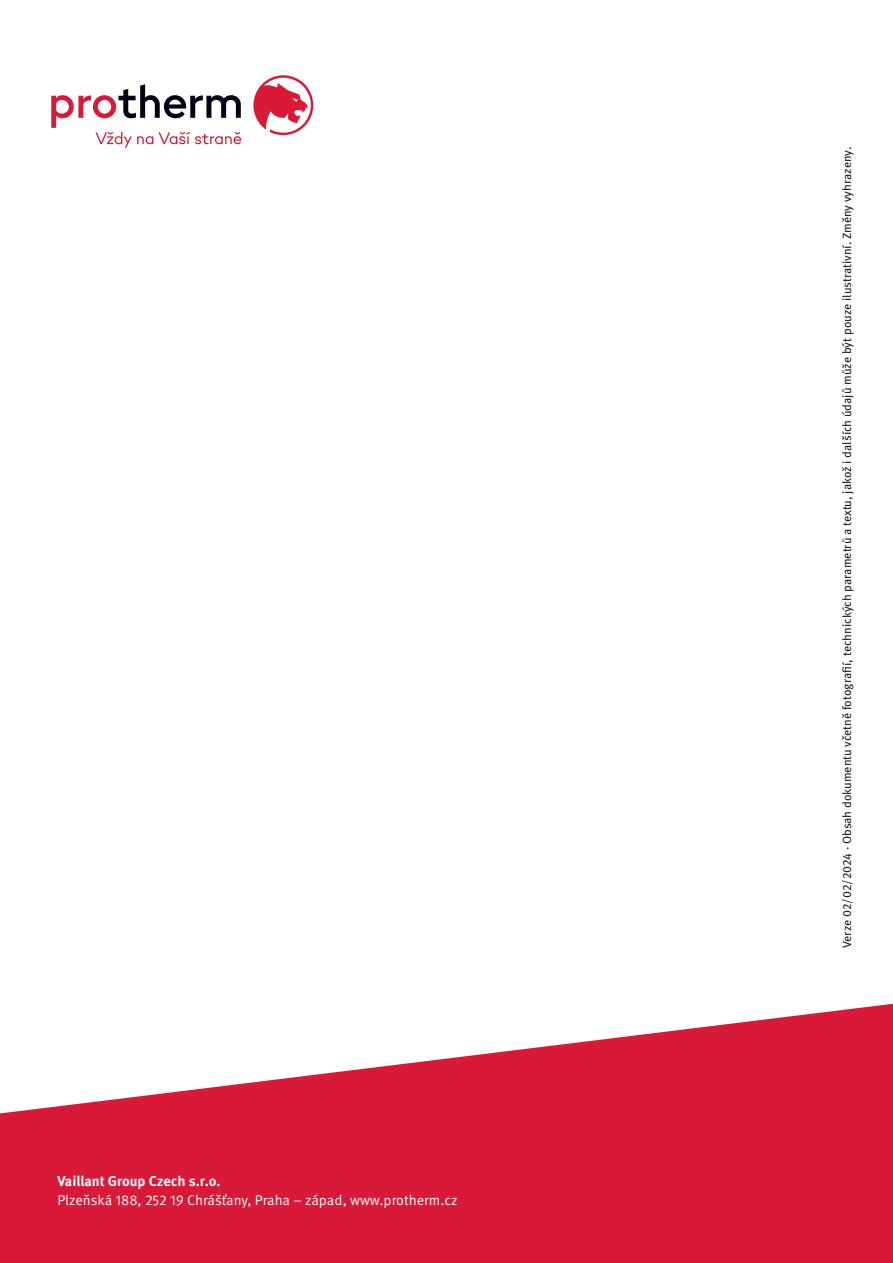
<style>
.page{position:relative;width:893px;height:1263px;background:#fff}
.page>*{position:absolute;margin:0;border:0;box-sizing:border-box;transform-origin:0 0}
.t1{font:14.25px "Meta Pro Norm";color:#fff}
.t2{font:700 14.25px "Meta Pro";letter-spacing:-.005em;color:#fff}
.t3{font:12px "Meta Pro";letter-spacing:-.005em;color:#231f20}
</style>
<div class="page">
<svg style="left:0;top:1003px;width:893px;height:260px;fill:#d91938"></svg>
<svg style="left:253px;top:75px;width:60px;height:60px"></svg>
<svg style="left:51px;top:84px;width:190px;height:64px"></svg>
<p class="t2" style="left:57px;top:1169px;width:165px">Vaillant Group Czech s.r.o.</p>
<p class="t1" style="left:57px;top:1189px;width:402px">Plzeňská 188, 252 19 Chrášťany, Praha – západ, www.protherm.cz</p>
<p class="t3" style="left:838px;top:948px;width:803px;rotate:-90deg">Verze 02/02/2024 · Obsah dokumentu včetně fotografií, technických parametrů a textu, jakož i dalších údajů může být pouze ilustrativní. Změny vyhrazeny.</p>
</div>
